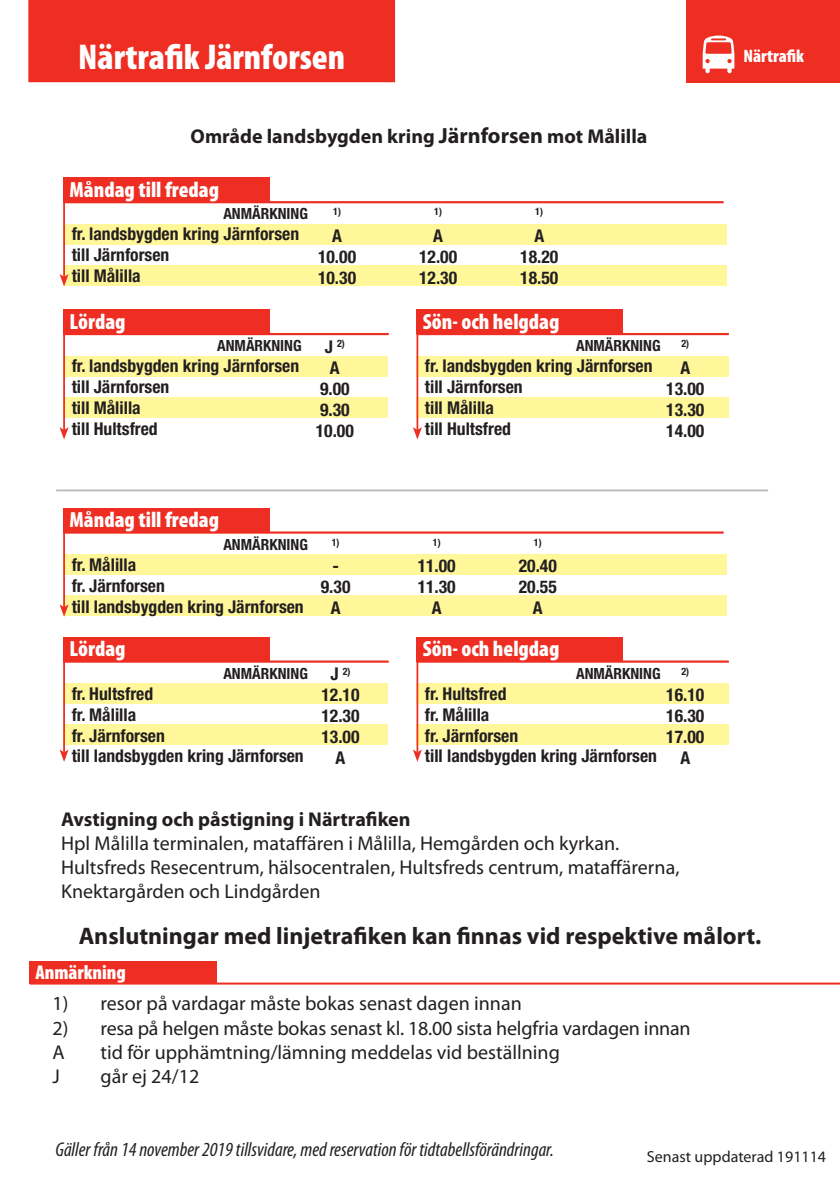
<style>
.page{position:relative;width:840px;height:1191px;background:#fff}
.page>*{position:absolute;margin:0;border:0;box-sizing:border-box;transform-origin:0 0}
.Linjenummer{font:900 condensed 36px "Myriad Pro";color:#fff}
.t1{font:700 24px "Myriad Pro";color:#231f20}
.t2{font:900 condensed 22px "Myriad Pro";color:#fff}
.t3{font:20px/24px "Myriad Pro";color:#231f20}
.t4{font:700 20px "Myriad Pro";color:#231f20}
.t5{font:italic condensed 20px "Myriad Pro";color:#231f20}
.t6{font:900 condensed 20px "Myriad Pro";color:#fff}
.t7{font:900 condensed 18px "Myriad Pro";color:#fff}
.Hållplatsnamn{font:700 condensed 17.6px "Helvetica Neue LT Std";color:#231f20}
.Anmärkning{font:700 condensed 17.6px "Helvetica Neue LT Std";color:#231f20}
.Hallplatsnamn{font:16px "Myriad Pro";color:#231f20}
.t8{font:700 condensed 15.4px "Helvetica Neue LT Std";color:#231f20}
.Anmärkning-2{font:700 condensed 10.2px "Helvetica Neue LT Std";color:#231f20}
.s1{font-size:22px}
.s2{font-size:17.6px}
</style>
<div class="page">
<hr style="left:56px;top:489px;width:711px;height:2px;background:#bcbdc0">
<div style="left:686px;top:0;width:153px;height:82px;background:#ee2e22"></div>
<svg style="left:702px;top:36px;width:32px;height:37px"></svg>
<div style="left:28px;top:0;width:367px;height:82px;background:#ee2e22"></div>
<div style="left:30px;top:961px;width:187px;height:23px;background:#ee2e22"></div>
<hr style="left:30px;top:982px;width:809px;height:2px;background:#ee2e22">
<hr style="left:63px;top:201px;width:660px;height:2px;background:#ee2e22">
<div style="left:63px;top:177px;width:206px;height:25px;background:#ee2e22"></div>
<div style="left:63px;top:224px;width:663px;height:21px;background:#fff79a"></div>
<div style="left:63px;top:265px;width:663px;height:21px;background:#fff79a"></div>
<hr style="left:63px;top:202px;width:2px;height:75px;background:#ee2e22">
<svg style="left:60px;top:274px;width:9px;height:12px"></svg>
<hr style="left:63px;top:333px;width:325px;height:2px;background:#ee2e22">
<div style="left:63px;top:309px;width:206px;height:25px;background:#ee2e22"></div>
<div style="left:63px;top:355px;width:324px;height:21px;background:#fff79a"></div>
<div style="left:63px;top:397px;width:324px;height:20px;background:#fff79a"></div>
<hr style="left:63px;top:334px;width:2px;height:96px;background:#ee2e22">
<svg style="left:60px;top:427px;width:9px;height:12px"></svg>
<div style="left:416px;top:355px;width:312px;height:21px;background:#fff79a"></div>
<hr style="left:416px;top:333px;width:312px;height:2px;background:#ee2e22">
<div style="left:416px;top:309px;width:206px;height:25px;background:#ee2e22"></div>
<div style="left:416px;top:397px;width:312px;height:20px;background:#fff79a"></div>
<hr style="left:416px;top:334px;width:2px;height:96px;background:#ee2e22">
<svg style="left:413px;top:427px;width:8px;height:12px"></svg>
<hr style="left:63px;top:531px;width:660px;height:2px;background:#ee2e22">
<div style="left:63px;top:507px;width:206px;height:25px;background:#ee2e22"></div>
<div style="left:63px;top:554px;width:663px;height:21px;background:#fff79a"></div>
<div style="left:63px;top:595px;width:663px;height:21px;background:#fff79a"></div>
<hr style="left:63px;top:532px;width:2px;height:75px;background:#ee2e22">
<svg style="left:60px;top:604px;width:9px;height:13px"></svg>
<hr style="left:63px;top:660px;width:325px;height:2px;background:#ee2e22">
<div style="left:63px;top:636px;width:206px;height:25px;background:#ee2e22"></div>
<div style="left:63px;top:683px;width:324px;height:21px;background:#fff79a"></div>
<div style="left:63px;top:724px;width:324px;height:21px;background:#fff79a"></div>
<hr style="left:63px;top:661px;width:2px;height:91px;background:#ee2e22">
<svg style="left:60px;top:749px;width:9px;height:13px"></svg>
<div style="left:416px;top:683px;width:312px;height:21px;background:#fff79a"></div>
<hr style="left:416px;top:660px;width:312px;height:2px;background:#ee2e22">
<div style="left:416px;top:636px;width:206px;height:25px;background:#ee2e22"></div>
<div style="left:416px;top:724px;width:312px;height:21px;background:#fff79a"></div>
<hr style="left:416px;top:661px;width:2px;height:91px;background:#ee2e22">
<svg style="left:413px;top:749px;width:8px;height:13px"></svg>
<p class="Linjenummer" style="left:78px;top:34px;width:268px">Närtrafik Järnforsen</p>
<p class="t7" style="left:743px;top:44px;width:62px">Närtrafik</p>
<p class="t4" style="left:190px;top:123px;width:458px">Område landsbygden kring <span class="s1">Järnforsen</span> mot Målilla</p>
<p class="t2" style="left:69px;top:175px;width:151px">Måndag till fredag</p>
<p class="t8" style="left:223px;top:205px;width:86px">ANMÄRKNING</p>
<p class="Hållplatsnamn" style="left:72px;top:223px;width:229px">fr. landsbygden kring Järnforsen</p>
<p class="Hållplatsnamn" style="left:72px;top:244px;width:99px">till Järnforsen</p>
<p class="Hållplatsnamn" style="left:72px;top:265px;width:70px">till Målilla</p>
<p class="Anmärkning-2" style="left:333px;top:205px;width:9px">1)</p>
<p class="Anmärkning" style="left:332px;top:225px;width:11px">A</p>
<p class="Anmärkning" style="left:318px;top:246px;width:40px">10.00</p>
<p class="Anmärkning" style="left:318px;top:267px;width:40px">10.30</p>
<p class="Anmärkning-2" style="left:434px;top:205px;width:9px">1)</p>
<p class="Anmärkning" style="left:433px;top:225px;width:11px">A</p>
<p class="Anmärkning" style="left:419px;top:246px;width:40px">12.00</p>
<p class="Anmärkning" style="left:419px;top:267px;width:40px">12.30</p>
<p class="Anmärkning-2" style="left:535px;top:205px;width:9px">1)</p>
<p class="Anmärkning" style="left:534px;top:225px;width:11px">A</p>
<p class="Anmärkning" style="left:520px;top:246px;width:40px">18.20</p>
<p class="Anmärkning" style="left:520px;top:267px;width:40px">18.50</p>
<p class="t2" style="left:69px;top:307px;width:57px">Lördag</p>
<p class="t2" style="left:422px;top:307px;width:138px">Sön- och helgdag</p>
<p class="t8" style="left:217px;top:336px;width:86px">ANMÄRKNING</p>
<p class="Hållplatsnamn" style="left:72px;top:355px;width:229px">fr. landsbygden kring Järnforsen</p>
<p class="Hållplatsnamn" style="left:72px;top:376px;width:99px">till Järnforsen</p>
<p class="Hållplatsnamn" style="left:72px;top:397px;width:70px">till Målilla</p>
<p class="Hållplatsnamn" style="left:72px;top:418px;width:87px">till Hultsfred</p>
<p class="Anmärkning-2" style="left:324px;top:337px;width:22px"><span class="s2">J</span> 2)</p>
<p class="Anmärkning" style="left:330px;top:357px;width:11px">A</p>
<p class="Anmärkning" style="left:320px;top:378px;width:31px">9.00</p>
<p class="Anmärkning" style="left:320px;top:399px;width:31px">9.30</p>
<p class="Anmärkning" style="left:315px;top:419px;width:40px">10.00</p>
<p class="t8" style="left:575px;top:336px;width:86px">ANMÄRKNING</p>
<p class="Hållplatsnamn" style="left:425px;top:355px;width:229px">fr. landsbygden kring Järnforsen</p>
<p class="Hållplatsnamn" style="left:425px;top:376px;width:99px">till Järnforsen</p>
<p class="Hållplatsnamn" style="left:425px;top:397px;width:70px">till Målilla</p>
<p class="Hållplatsnamn" style="left:425px;top:418px;width:87px">till Hultsfred</p>
<p class="Anmärkning-2" style="left:681px;top:337px;width:9px">2)</p>
<p class="Anmärkning" style="left:680px;top:357px;width:11px">A</p>
<p class="Anmärkning" style="left:666px;top:378px;width:40px">13.00</p>
<p class="Anmärkning" style="left:666px;top:399px;width:40px">13.30</p>
<p class="Anmärkning" style="left:666px;top:419px;width:40px">14.00</p>
<p class="t2" style="left:69px;top:506px;width:151px">Måndag till fredag</p>
<p class="t8" style="left:223px;top:535px;width:86px">ANMÄRKNING</p>
<p class="Hållplatsnamn" style="left:72px;top:554px;width:66px">fr. Målilla</p>
<p class="Hållplatsnamn" style="left:72px;top:574px;width:95px">fr. Järnforsen</p>
<p class="Hållplatsnamn" style="left:72px;top:595px;width:233px">till landsbygden kring Järnforsen</p>
<p class="Anmärkning-2" style="left:331px;top:536px;width:9px">1)</p>
<p class="Anmärkning" style="left:332px;top:555px;width:8px">-</p>
<p class="Anmärkning" style="left:321px;top:576px;width:31px">9.30</p>
<p class="Anmärkning" style="left:330px;top:597px;width:11px">A</p>
<p class="Anmärkning-2" style="left:432px;top:536px;width:9px">1)</p>
<p class="Anmärkning" style="left:417px;top:555px;width:40px">11.00</p>
<p class="Anmärkning" style="left:417px;top:576px;width:40px">11.30</p>
<p class="Anmärkning" style="left:431px;top:597px;width:11px">A</p>
<p class="Anmärkning-2" style="left:533px;top:536px;width:9px">1)</p>
<p class="Anmärkning" style="left:518px;top:555px;width:40px">20.40</p>
<p class="Anmärkning" style="left:518px;top:576px;width:40px">20.55</p>
<p class="Anmärkning" style="left:532px;top:597px;width:11px">A</p>
<p class="t2" style="left:69px;top:635px;width:57px">Lördag</p>
<p class="t2" style="left:422px;top:635px;width:138px">Sön- och helgdag</p>
<p class="t8" style="left:223px;top:664px;width:86px">ANMÄRKNING</p>
<p class="Hållplatsnamn" style="left:72px;top:683px;width:83px">fr. Hultsfred</p>
<p class="Hållplatsnamn" style="left:72px;top:703px;width:66px">fr. Målilla</p>
<p class="Hållplatsnamn" style="left:72px;top:724px;width:95px">fr. Järnforsen</p>
<p class="Hållplatsnamn" style="left:72px;top:745px;width:233px">till landsbygden kring Järnforsen</p>
<p class="Anmärkning-2" style="left:330px;top:665px;width:22px"><span class="s2">J</span> 2)</p>
<p class="Anmärkning" style="left:321px;top:684px;width:40px">12.10</p>
<p class="Anmärkning" style="left:321px;top:705px;width:40px">12.30</p>
<p class="Anmärkning" style="left:321px;top:726px;width:40px">13.00</p>
<p class="Anmärkning" style="left:335px;top:747px;width:11px">A</p>
<p class="t8" style="left:575px;top:664px;width:86px">ANMÄRKNING</p>
<p class="Anmärkning-2" style="left:681px;top:665px;width:9px">2)</p>
<p class="Anmärkning" style="left:666px;top:684px;width:40px">16.10</p>
<p class="Anmärkning" style="left:666px;top:705px;width:40px">16.30</p>
<p class="Anmärkning" style="left:666px;top:726px;width:40px">17.00</p>
<p class="Anmärkning" style="left:680px;top:747px;width:11px">A</p>
<p class="Hållplatsnamn" style="left:425px;top:683px;width:83px">fr. Hultsfred</p>
<p class="Hållplatsnamn" style="left:425px;top:703px;width:66px">fr. Målilla</p>
<p class="Hållplatsnamn" style="left:425px;top:724px;width:95px">fr. Järnforsen</p>
<p class="Hållplatsnamn" style="left:425px;top:745px;width:233px">till landsbygden kring Järnforsen</p>
<p class="t4" style="left:61px;top:806px;width:351px">Avstigning och påstigning i Närtrafiken</p>
<p class="t3" style="left:61px;top:830px;width:559px">Hpl Målilla terminalen, mataffären i Målilla, Hemgården och kyrkan.</p>
<p class="t3" style="left:61px;top:854px;width:619px">Hultsfreds Resecentrum, hälsocentralen, Hultsfreds centrum, mataffärerna,<br>Knektargården och Lindgården</p>
<p class="t1" style="left:79px;top:920px;width:683px">Anslutningar med linjetrafiken kan finnas vid respektive målort.</p>
<p class="t6" style="left:35px;top:959px;width:92px">Anmärkning</p>
<p class="t3" style="left:52px;top:991px;width:470px">1) resor på vardagar måste bokas senast dagen innan</p>
<p class="t3" style="left:52px;top:1016px;width:639px">2) resa på helgen måste bokas senast kl. 18.00 sista helgfria vardagen innan</p>
<p class="t3" style="left:52px;top:1040px;width:14px">A</p>
<p class="t3" style="left:100px;top:1040px;width:460px">tid för upphämtning/lämning meddelas vid beställning</p>
<p class="t3" style="left:52px;top:1064px;width:9px">J</p>
<p class="t3" style="left:100px;top:1064px;width:100px">går ej 24/12</p>
<p class="t5" style="left:55px;top:1137px;width:499px">Gäller från 14 november 2019 tillsvidare, med reservation för tidtabellsförändringar.</p>
<p class="Hallplatsnamn" style="left:646px;top:1146px;width:181px">Senast uppdaterad 191114</p>
</div>
